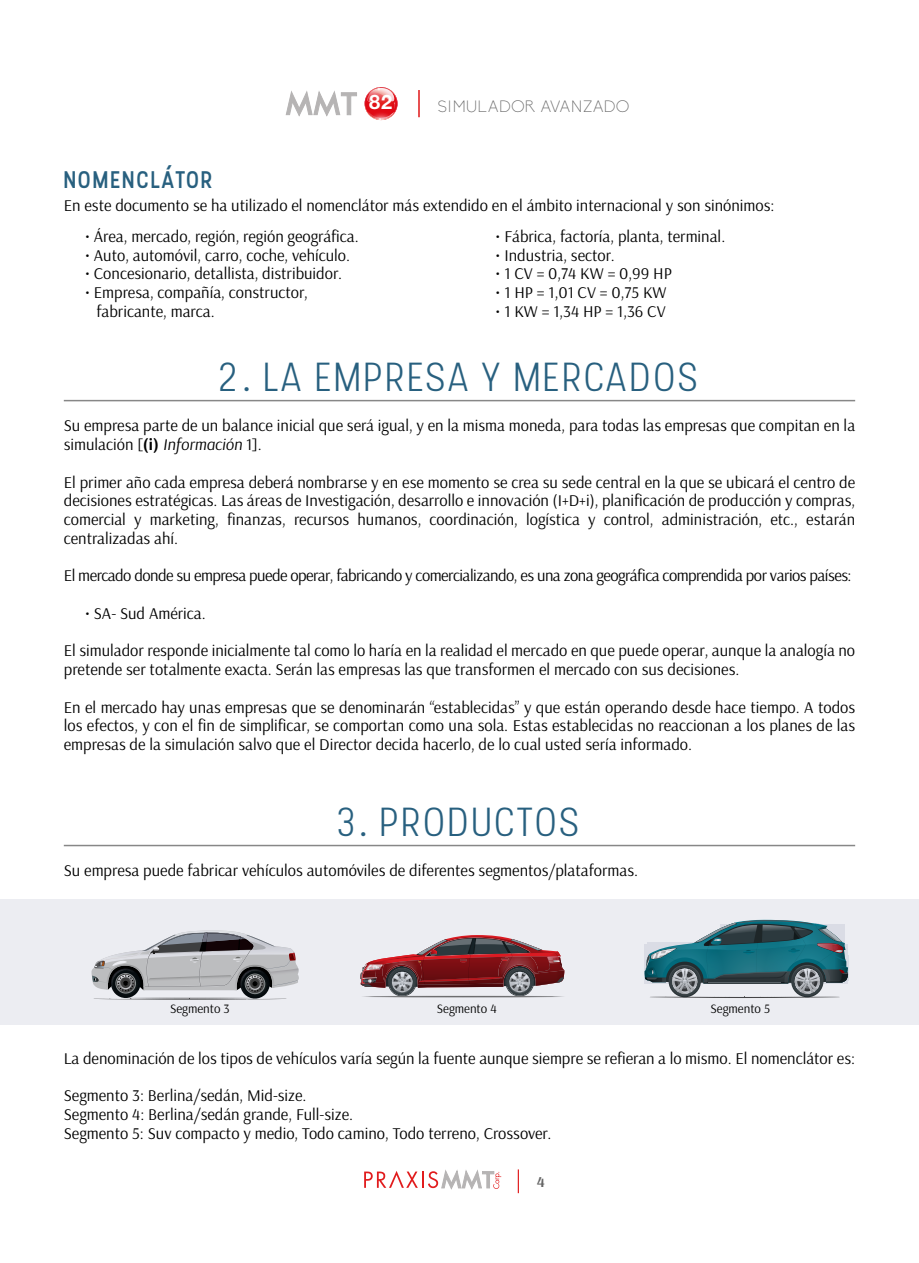
<style>
.page{position:relative;width:919px;height:1263px;background:#fff}
.page>*{position:absolute;margin:0;border:0;box-sizing:border-box;transform-origin:0 0}
.t1{font:300 40.5px "Stellar";letter-spacing:.02em;color:#28607f}
.t2{font:500 24px "Stellar";letter-spacing:.02em;color:#28607f}
.t3{font:700 19.95px "Helvetica Neue";color:#fff}
.t4{font:16.5px/18.8px "Arsenal";color:#000}
.t5{font:16.5px "Arsenal";letter-spacing:-.03em;color:#000}
.t6{font:300 16.2px "Biko";letter-spacing:.03em;color:#666}
.t7{font:700 15px "Arsenal";color:#666}
.t8{font:12.9px "Arsenal";color:#000}
.s1{font-weight:700}
.s2{font-style:italic}
</style>
<div class="page">
<svg style="left:364px;top:1170px;width:137px;height:19px"></svg>
<svg style="left:517px;top:1169px;width:2px;height:24px"></svg>
<svg style="left:364px;top:87px;width:33px;height:34px"></svg>
<svg style="left:285px;top:91px;width:72px;height:26px"></svg>
<hr style="left:418px;top:90px;width:2px;height:27px;background:#e11c1d">
<hr style="left:64px;top:400px;width:791px;height:1px;background:#878787">
<hr style="left:64px;top:845px;width:791px;height:1px;background:#878787">
<div style="left:0;top:899px;width:918px;height:126px;background:#ecedf2"></div>
<svg style="left:644px;top:920px;width:204px;height:78px"></svg>
<svg style="left:91px;top:930px;width:208px;height:70px"></svg>
<svg style="left:360px;top:935px;width:205px;height:62px"></svg>
<p class="t3" style="left:369px;top:90px;width:25px">82</p>
<p class="t6" style="left:437px;top:97px;width:193px">SIMULADOR AVANZADO</p>
<h2 class="t2" style="left:64px;top:166px;width:151px">NOMENCLÁTOR</h2>
<p class="t4" style="left:64px;top:197px;width:712px">En este documento se ha utilizado el nomenclátor más extendido en el ámbito internacional y son sinónimos:</p>
<p class="t4" style="left:85px;top:227px;width:275px">• Área, mercado, región, región geográfica.</p>
<p class="t4" style="left:85px;top:246px;width:266px">• Auto, automóvil, carro, coche, vehículo.</p>
<p class="t4" style="left:85px;top:265px;width:258px">• Concesionario, detallista, distribuidor.</p>
<p class="t4" style="left:97px;top:283px;width:213px;text-indent:-12px">• Empresa, compañía, constructor, fabricante, marca.</p>
<p class="t4" style="left:495px;top:227px;width:231px">• Fábrica, factoría, planta, terminal.</p>
<p class="t4" style="left:495px;top:246px;width:121px">• Industria, sector.</p>
<p class="t4" style="left:495px;top:265px;width:178px">• 1 CV = 0,74 KW = 0,99 HP</p>
<p class="t4" style="left:495px;top:283px;width:172px">• 1 HP = 1,01 CV = 0,75 KW</p>
<p class="t4" style="left:495px;top:302px;width:171px">• 1 KW = 1,34 HP = 1,36 CV</p>
<h1 class="t1" style="left:219px;top:354px;width:483px">2. LA EMPRESA Y MERCADOS</h1>
<p class="t4" style="left:64px;top:417px;width:792px">Su empresa parte de un balance inicial que será igual, y en la misma moneda, para todas las empresas que compitan en la simulación [<span class="s1">(i)</span> <span class="s2">Información</span> 1].</p>
<p class="t4" style="left:64px;top:473px;width:792px;text-align:justify">El primer año cada empresa deberá nombrarse y en ese momento se crea su sede central en la que se ubicará el centro de decisiones estratégicas. Las áreas de Investigación, desarrollo e innovación (I+D+i), planificación de producción y compras, comercial y marketing, finanzas, recursos humanos, coordinación, logística y control, administración, etc., estarán centralizadas ahí.</p>
<p class="t5" style="left:64px;top:566px;width:789px">El mercado donde su empresa puede operar, fabricando y comercializando, es una zona geográfica comprendida por varios países:</p>
<p class="t4" style="left:85px;top:604px;width:122px">• SA- Sud América.</p>
<p class="t4" style="left:64px;top:642px;width:792px">El simulador responde inicialmente tal como lo haría en la realidad el mercado en que puede operar, aunque la analogía no pretende ser totalmente exacta. Serán las empresas las que transformen el mercado con sus decisiones.</p>
<p class="t4" style="left:64px;top:698px;width:792px;text-align:justify">En el mercado hay unas empresas que se denominarán “establecidas” y que están operando desde hace tiempo. A todos los efectos, y con el fin de simplificar, se comportan como una sola. Estas establecidas no reaccionan a los planes de las empresas de la simulación salvo que el Director decida hacerlo, de lo cual usted sería informado.</p>
<h1 class="t1" style="left:337px;top:799px;width:245px">3. PRODUCTOS</h1>
<p class="t4" style="left:64px;top:861px;width:576px">Su empresa puede fabricar vehículos automóviles de diferentes segmentos/plataformas.</p>
<p class="t8" style="left:170px;top:1001px;width:61px">Segmento 3</p>
<p class="t8" style="left:437px;top:1001px;width:61px">Segmento 4</p>
<p class="t8" style="left:710px;top:1001px;width:61px">Segmento 5</p>
<p class="t4" style="left:64px;top:1049px;width:792px">La denominación de los tipos de vehículos varía según la fuente aunque siempre se refieran a lo mismo. El nomenclátor es:</p>
<p class="t4" style="left:64px;top:1086px;width:489px">Segmento 3: Berlina/sedán, Mid-size.<br>Segmento 4: Berlina/sedán grande, Full-size.<br>Segmento 5: Suv compacto y medio, Todo camino, Todo terreno, Crossover.</p>
<p class="t7" style="left:537px;top:1173px;width:9px">4</p>
</div>
